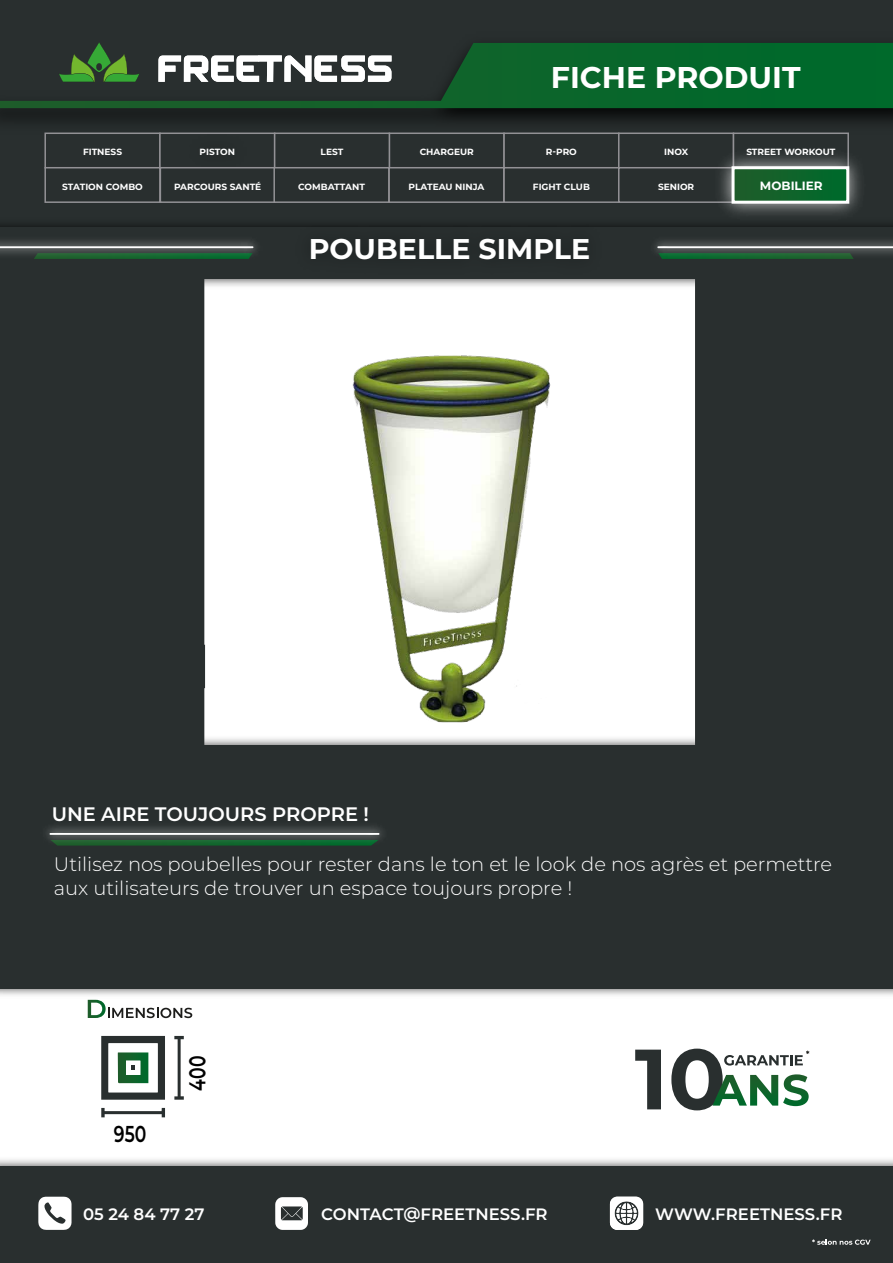
<style>
.page{position:relative;width:893px;height:1263px;background:#fff}
.page>*{position:absolute;margin:0;border:0;box-sizing:border-box;transform-origin:0 0}
.t1{font:700 30px "Montserrat";color:#fff}
.t2{font:700 28.5px "Montserrat";color:#fff}
.t3{font:600 22.95px "Montserrat";color:#000;scale:.75 1}
.t4{font:300 19.5px/23.4px "Montserrat";color:#fff}
.t5{font:600 19.5px "Montserrat";color:#fff}
.t6{font:600 16.5px "Montserrat";color:#fff}
.t7{font:700 12px "Montserrat";color:#fff}
.t8{font:700 9px "Montserrat";color:#fff}
</style>
<div class="page">
<div style="left:0;top:0;width:893px;height:244px;background:#292f2f"></div>
<img style="left:0;top:42px;width:893px;height:91px">
<svg style="left:0;top:43px;width:893px;height:65px"></svg>
<img style="left:0;top:738px;width:893px;height:263px">
<div style="left:0;top:745px;width:893px;height:243px;background:#292f2f"></div>
<div style="left:44px;top:133px;width:117px;height:35px;background:#292f2f;border:2px solid #929195"></div>
<div style="left:389px;top:133px;width:116px;height:35px;background:#292f2f;border:2px solid #929195"></div>
<div style="left:274px;top:133px;width:116px;height:35px;background:#292f2f;border:2px solid #929195"></div>
<div style="left:503px;top:133px;width:116px;height:35px;background:#292f2f;border:2px solid #929195"></div>
<div style="left:618px;top:133px;width:116px;height:35px;background:#292f2f;border:2px solid #929195"></div>
<div style="left:733px;top:133px;width:116px;height:35px;background:#292f2f;border:2px solid #929195"></div>
<img style="left:137px;top:125px;width:160px;height:42px">
<div style="left:44px;top:167px;width:117px;height:36px;background:#292f2f;border:2px solid #929195"></div>
<div style="left:160px;top:167px;width:116px;height:36px;background:#292f2f;border:2px solid #929195"></div>
<div style="left:273px;top:167px;width:117px;height:36px;background:#292f2f;border:2px solid #929195"></div>
<div style="left:388px;top:167px;width:117px;height:36px;background:#292f2f;border:2px solid #929195"></div>
<div style="left:503px;top:167px;width:116px;height:36px;background:#292f2f;border:2px solid #929195"></div>
<div style="left:618px;top:167px;width:116px;height:36px;background:#292f2f;border:2px solid #929195"></div>
<img style="left:709px;top:143px;width:151px;height:69px">
<div style="left:733px;top:168px;width:115px;height:34px;background:linear-gradient(to right,#205c2a,#006b2b)"></div>
<div style="left:732px;top:166px;width:117px;height:38px;border:3px solid #fff"></div>
<img style="left:0;top:212px;width:893px;height:74px">
<img style="left:0;top:233px;width:266px;height:28px">
<svg style="left:0;top:246px;width:254px;height:13px;background:#4e6f5b"></svg>
<img style="left:46px;top:826px;width:337px;height:20px">
<svg style="left:49px;top:833px;width:331px;height:12px;background:#4e725b"></svg>
<img style="left:644px;top:233px;width:249px;height:28px">
<svg style="left:657px;top:246px;width:236px;height:13px;background:#4e6e5b"></svg>
<div style="left:0;top:1166px;width:893px;height:97px;background:#292f2f"></div>
<svg style="left:38px;top:1197px;width:34px;height:33px"></svg>
<svg style="left:275px;top:1197px;width:33px;height:33px"></svg>
<svg style="left:610px;top:1197px;width:33px;height:33px"></svg>
<svg style="left:101px;top:1108px;width:64px;height:9px"></svg>
<svg style="left:174px;top:1036px;width:10px;height:64px"></svg>
<svg style="left:101px;top:1036px;width:64px;height:64px"></svg>
<svg style="left:635px;top:1049px;width:26px;height:60px"></svg>
<svg style="left:671px;top:1048px;width:138px;height:62px"></svg>
<svg style="left:812px;top:1239px;width:59px;height:6px"></svg>
<svg style="left:88px;top:1000px;width:104px;height:18px"></svg>
<div style="left:0;top:270px;width:205px;height:475px;background:#292f2f"></div>
<div style="left:695px;top:270px;width:198px;height:475px;background:#292f2f"></div>
<img style="left:294px;top:355px;width:318px;height:384px">
<h1 class="t1" style="left:551px;top:55px;width:251px">FICHE PRODUIT</h1>
<p class="t8" style="left:83px;top:145px;width:41px">FITNESS</p>
<p class="t8" style="left:200px;top:145px;width:37px">PISTON</p>
<p class="t8" style="left:321px;top:145px;width:24px">LEST</p>
<p class="t8" style="left:420px;top:145px;width:56px">CHARGEUR</p>
<p class="t8" style="left:546px;top:145px;width:32px">R-PRO</p>
<p class="t8" style="left:664px;top:145px;width:26px">INOX</p>
<p class="t8" style="left:746px;top:145px;width:91px">STREET WORKOUT</p>
<p class="t8" style="left:62px;top:180px;width:82px">STATION COMBO</p>
<p class="t8" style="left:174px;top:180px;width:89px">PARCOURS SANTÉ</p>
<p class="t8" style="left:298px;top:180px;width:68px">COMBATTANT</p>
<p class="t8" style="left:409px;top:180px;width:77px">PLATEAU NINJA</p>
<p class="t8" style="left:533px;top:180px;width:58px">FIGHT CLUB</p>
<p class="t8" style="left:658px;top:180px;width:38px">SENIOR</p>
<p class="t7" style="left:760px;top:177px;width:64px">MOBILIER</p>
<h2 class="t2" style="left:309px;top:228px;width:283px">POUBELLE SIMPLE</h2>
<p class="t5" style="left:52px;top:801px;width:319px">UNE AIRE TOUJOURS PROPRE !</p>
<p class="t4" style="left:54px;top:852px;width:780px">Utilisez nos poubelles pour rester dans le ton et le look de nos agrès et permettre aux utilisateurs de trouver un espace toujours propre !</p>
<p class="t3" style="left:114px;top:1117px;width:45px">950</p>
<p class="t3" style="left:181px;top:1091px;width:48px;rotate:-90deg">400</p>
<p class="t6" style="left:83px;top:1202px;width:123px">05 24 84 77 27</p>
<p class="t6" style="left:321px;top:1203px;width:228px">CONTACT@FREETNESS.FR</p>
<p class="t6" style="left:655px;top:1203px;width:189px">WWW.FREETNESS.FR</p>
</div>
